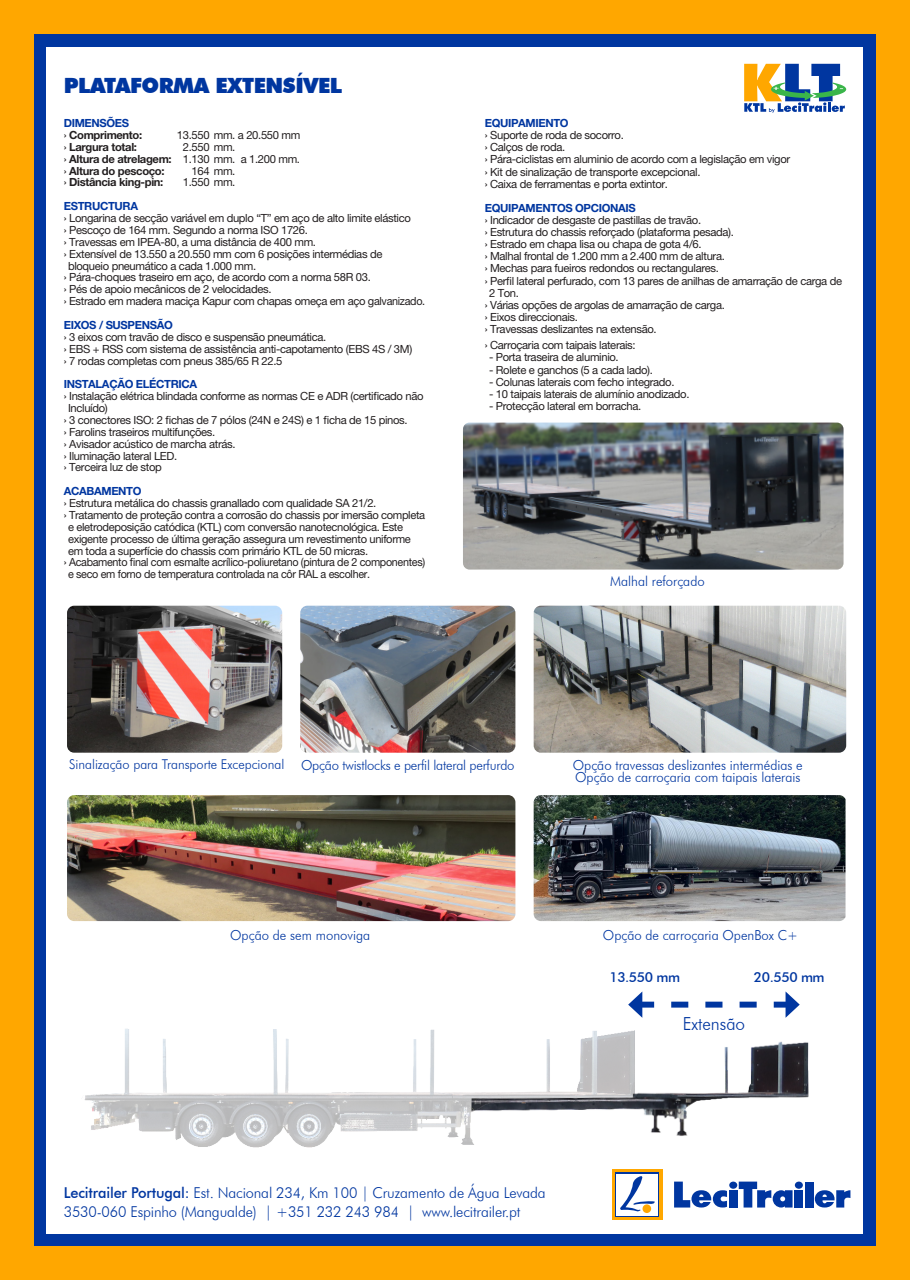
<style>
.page{position:relative;width:910px;height:1280px;background:#ffa700}
.page>*{position:absolute;margin:0;border:0;box-sizing:border-box;transform-origin:0 0}
.t1{font:900 21px "Futura BT";letter-spacing:-.02em;color:#0036a0}
.t2{font:300 18px "Futura BT";color:#0036a0;scale:.95 1}
.t3{font:300 15px "Futura BT";letter-spacing:-.01em;color:#0036a0}
.t4{font:300 13.8px "Futura BT";color:#0036a0;scale:.95 1}
.t5{font:500 13.8px "Futura BT";letter-spacing:-.03em;color:#0036a0}
.t6{font:300 13.5px "Futura BT";color:#0036a0;scale:.95 1}
.t7{font:11.25px/11.9px "Helvetica Neue LT Pro";letter-spacing:-.03em;color:#231f20}
.t8{font:700 11.25px "Helvetica Neue LT Pro";letter-spacing:-.03em;color:#0036a0}
.t9{font:700 11.25px "Helvetica Neue LT Pro";letter-spacing:-.03em;color:#231f20}
.s1{font-weight:400}
.s2{font-weight:700}
.s3{font-weight:500}
</style>
<div class="page">
<div style="left:34px;top:34px;width:842px;height:1212px;background:#0036a0"></div>
<div style="left:47px;top:47px;width:816px;height:1186px;background:#fff"></div>
<svg style="left:744px;top:64px;width:102px;height:49px"></svg>
<div style="left:729px;top:1190px;width:8px;height:17px;background:#0036a0"></div>
<div style="left:729px;top:1181px;width:8px;height:8px;background:#0036a0;border-radius:50%"></div>
<svg style="left:739px;top:1181px;width:54px;height:26px"></svg>
<div style="left:805px;top:1181px;width:8px;height:26px;background:#0036a0"></div>
<svg style="left:815px;top:1190px;width:35px;height:17px"></svg>
<div style="left:795px;top:1190px;width:8px;height:17px;background:#0036a0"></div>
<div style="left:795px;top:1181px;width:8px;height:8px;background:#0036a0;border-radius:50%"></div>
<svg style="left:674px;top:1181px;width:53px;height:26px"></svg>
<div style="left:612px;top:1169px;width:51px;height:51px;background:#ffa700"></div>
<svg style="left:615px;top:1172px;width:44px;height:44px"></svg>
<div style="left:617px;top:1174px;width:41px;height:41px;background:#fff"></div>
<svg style="left:642px;top:1204px;width:9px;height:9px"></svg>
<svg style="left:620px;top:1180px;width:35px;height:31px"></svg>
<img style="left:463px;top:423px;width:380px;height:146px">
<img style="left:534px;top:606px;width:312px;height:147px">
<img style="left:534px;top:795px;width:311px;height:126px">
<img style="left:67px;top:795px;width:448px;height:126px">
<img style="left:300px;top:606px;width:215px;height:147px">
<img style="left:67px;top:606px;width:215px;height:147px">
<svg style="left:652px;top:991px;width:148px;height:23px"></svg>
<img style="left:652px;top:1014px;width:157px;height:122px">
<img style="left:84px;top:991px;width:568px;height:189px">
<p class="t1" style="left:64px;top:72px;width:280px">PLATAFORMA EXTENSÍVEL</p>
<p class="t8" style="left:64px;top:116px;width:67px">DIMENSÕES</p>
<p class="t9" style="left:64px;top:128px;width:80px"><span class="s1">›</span> Comprimento:</p>
<p class="t7" style="left:177px;top:129px;width:125px">13.550 mm. a 20.550 mm</p>
<p class="t9" style="left:64px;top:140px;width:75px"><span class="s1">›</span> Largura total:</p>
<p class="t7" style="left:183px;top:141px;width:54px">2.550 mm.</p>
<p class="t7" style="left:64px;top:153px;width:238px">› <span class="s2">Altura de atrelagem:</span> 1.130 mm. a 1.200 mm.</p>
<p class="t9" style="left:64px;top:164px;width:102px"><span class="s1">›</span> Altura do pescoço:</p>
<p class="t7" style="left:192px;top:165px;width:45px">164 mm.</p>
<p class="t9" style="left:64px;top:175px;width:101px"><span class="s1">›</span> Distância king-pin:</p>
<p class="t7" style="left:183px;top:176px;width:54px">1.550 mm.</p>
<p class="t8" style="left:64px;top:199px;width:76px">ESTRUCTURA</p>
<p class="t7" style="left:64px;top:212px;width:349px">› Longarina de secção variável em duplo “T” em aço de alto limite elástico</p>
<p class="t7" style="left:64px;top:224px;width:246px">› Pescoço de 164 mm. Segundo a norma ISO 1726.</p>
<p class="t7" style="left:64px;top:236px;width:254px">› Travessas em IPEA-80, a uma distância de 400 mm.</p>
<p class="t7" style="left:68px;top:248px;width:316px;text-indent:-4px">› Extensível de 13.550 a 20.550 mm com 6 posições intermédias de bloqueio pneumático a cada 1.000 mm.</p>
<p class="t7" style="left:64px;top:271px;width:309px">› Pára-choques traseiro em aço, de acordo com a norma 58R 03.</p>
<p class="t7" style="left:64px;top:283px;width:209px">› Pés de apoio mecânicos de 2 velocidades.</p>
<p class="t7" style="left:64px;top:295px;width:363px">› Estrado em madera maciça Kapur com chapas omeça em aço galvanizado.</p>
<p class="t8" style="left:64px;top:318px;width:111px">EIXOS / SUSPENSÃO</p>
<p class="t7" style="left:64px;top:331px;width:264px">› 3 eixos com travão de disco e suspensão pneumática.</p>
<p class="t7" style="left:64px;top:343px;width:350px">› EBS + RSS com sistema de assistência anti-capotamento (EBS 4S / 3M)</p>
<p class="t7" style="left:64px;top:354px;width:220px">› 7 rodas completas com pneus 385/65 R 22.5</p>
<p class="t8" style="left:64px;top:377px;width:135px">INSTALAÇÃO ELÉCTRICA</p>
<p class="t7" style="left:68px;top:390px;width:357px;text-indent:-4px">› Instalação elétrica blindada conforme as normas CE e ADR (certificado não<br>Incluído)</p>
<p class="t7" style="left:64px;top:414px;width:345px">› 3 conectores ISO: 2 fichas de 7 pólos (24N e 24S) e 1 ficha de 15 pinos.</p>
<p class="t7" style="left:64px;top:426px;width:153px">› Farolins traseiros multifunções.</p>
<p class="t7" style="left:64px;top:438px;width:173px">› Avisador acústico de marcha atrás.</p>
<p class="t7" style="left:64px;top:449px;width:115px">› Iluminação lateral LED.</p>
<p class="t7" style="left:64px;top:461px;width:100px">› Terceira luz de stop</p>
<p class="t8" style="left:64px;top:484px;width:79px">ACABAMENTO</p>
<p class="t7" style="left:64px;top:497px;width:314px">› Estrutura metálica do chassis granallado com qualidade SA 21/2.</p>
<p class="t7" style="left:68px;top:509px;width:359px;text-indent:-4px">› Tratamento de proteção contra a corrosão do chassis por imersão completa e eletrodeposição catódica (KTL) com conversão nanotecnológica. Este exigente processo de última geração assegura um revestimento uniforme em toda a superfície do chassis com primário KTL de 50 micras.</p>
<p class="t7" style="left:68px;top:556px;width:359px;text-indent:-4px">› Acabamento final com esmalte acrílico-poliuretano (pintura de 2 componentes) e seco em forno de temperatura controlada na côr RAL a escolher.</p>
<p class="t8" style="left:485px;top:116px;width:85px">EQUIPAMIENTO</p>
<p class="t7" style="left:485px;top:129px;width:141px">› Suporte de roda de socorro.</p>
<p class="t7" style="left:485px;top:141px;width:82px">› Calços de roda.</p>
<p class="t7" style="left:485px;top:153px;width:307px">› Pára-ciclistas em aluminio de acordo com a legislação em vigor</p>
<p class="t7" style="left:485px;top:165px;width:217px">› Kit de sinalização de transporte excepcional.</p>
<p class="t7" style="left:485px;top:178px;width:185px">› Caixa de ferramentas e porta extintor.</p>
<p class="t8" style="left:485px;top:201px;width:153px">EQUIPAMENTOS OPCIONAIS</p>
<p class="t7" style="left:485px;top:214px;width:218px">› Indicador de desgaste de pastillas de travão.</p>
<p class="t7" style="left:485px;top:226px;width:251px">› Estrutura do chassis reforçado (plataforma pesada).</p>
<p class="t7" style="left:485px;top:238px;width:218px">› Estrado em chapa lisa ou chapa de gota 4/6.</p>
<p class="t7" style="left:485px;top:250px;width:242px">› Malhal frontal de 1.200 mm a 2.400 mm de altura.</p>
<p class="t7" style="left:485px;top:262px;width:236px">› Mechas para fueiros redondos ou rectangulares.</p>
<p class="t7" style="left:489px;top:274px;width:355px;text-indent:-4px">› Perfil lateral perfurado, com 13 pares de anilhas de amarração de carga de<br>2 Ton.</p>
<p class="t7" style="left:485px;top:299px;width:242px">› Várias opções de argolas de amarração de carga.</p>
<p class="t7" style="left:485px;top:311px;width:95px">› Eixos direccionais.</p>
<p class="t7" style="left:485px;top:323px;width:173px">› Travessas deslizantes na extensão.</p>
<p class="t7" style="left:485px;top:339px;width:152px">› Carroçaria com taipais laterais:</p>
<p class="t7" style="left:489px;top:351px;width:131px">- Porta traseira de aluminio.</p>
<p class="t7" style="left:489px;top:363px;width:165px">- Rolete e ganchos (5 a cada lado).</p>
<p class="t7" style="left:489px;top:376px;width:187px">- Colunas laterais com fecho integrado.</p>
<p class="t7" style="left:489px;top:388px;width:202px">- 10 taipais laterais de alumínio anodizado.</p>
<p class="t7" style="left:489px;top:400px;width:154px">- Protecção lateral em borracha.</p>
<p class="t4" style="left:610px;top:572px;width:101px">Malhal reforçado</p>
<p class="t6" style="left:69px;top:756px;width:228px">Sinalização para Transporte Excepcional</p>
<p class="t4" style="left:301px;top:756px;width:226px">Opção twistlocks e perfil lateral perfurdo</p>
<p class="t4" style="left:573px;top:756px;width:244px">Opção travessas deslizantes intermédias e</p>
<p class="t4" style="left:575px;top:768px;width:239px">Opção de carroçaria com taipais laterais</p>
<p class="t4" style="left:230px;top:927px;width:149px">Opção de sem monoviga</p>
<p class="t4" style="left:603px;top:927px;width:207px">Opção de carroçaria OpenBox C+</p>
<p class="t5" style="left:609px;top:969px;width:72px">13.550 mm</p>
<p class="t5" style="left:754px;top:969px;width:72px">20.550 mm</p>
<p class="t3" style="left:64px;top:1183px;width:483px"><span class="s3">Lecitrailer Portugal:</span> Est. Nacional 234, Km 100 | Cruzamento de Água Levada</p>
<p class="t3" style="left:64px;top:1202px;width:458px">3530-060 Espinho (Mangualde) | +351 232 243 984 | www.lecitrailer.pt</p>
<p class="t2" style="left:683px;top:1012px;width:67px">Extensão</p>
</div>
